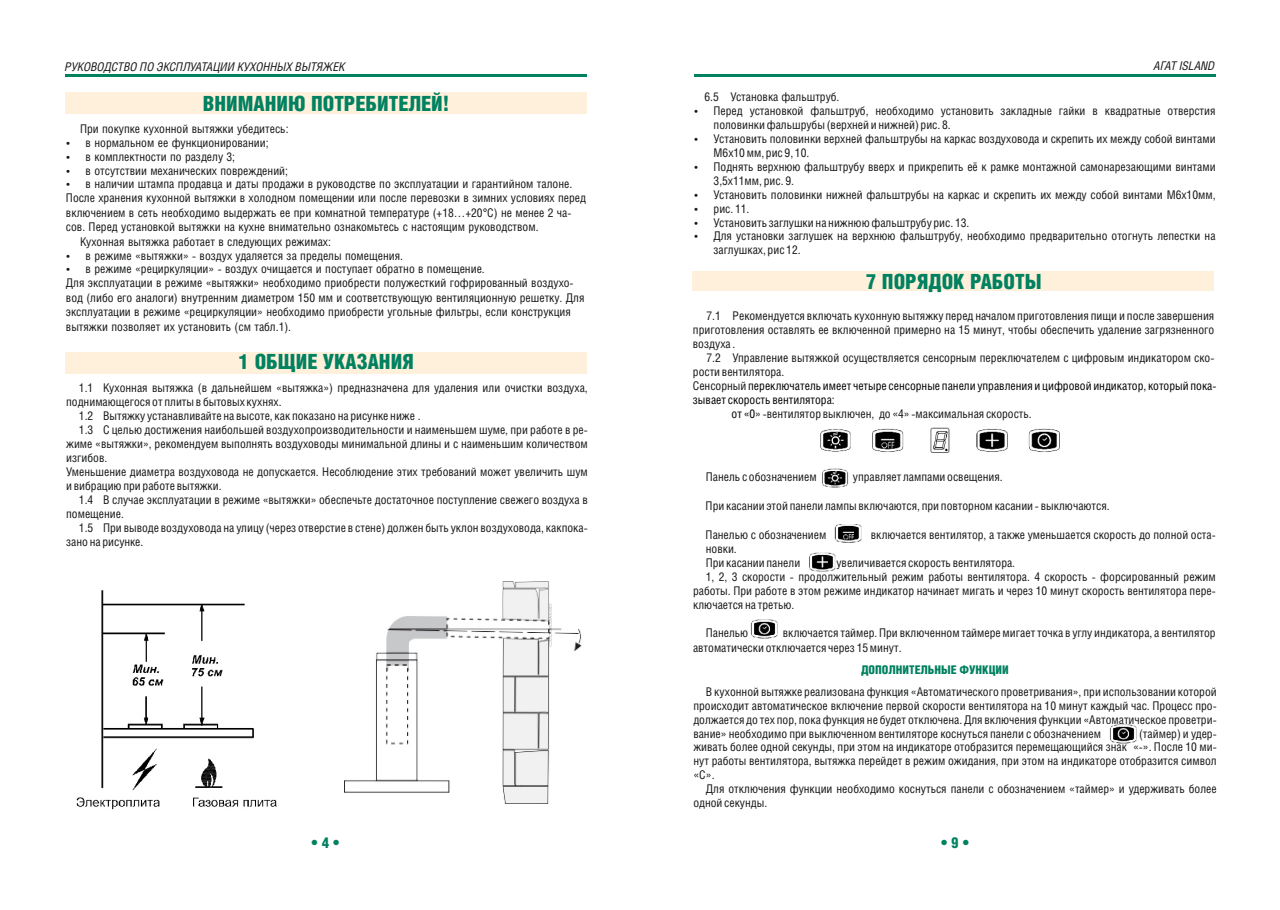
<style>
.page{position:relative;width:1280px;height:910px;background:#fff}
.page>*{position:absolute;margin:0;border:0;box-sizing:border-box;transform-origin:0 0}
.t1{font:21px "Helios Cond Black C";color:#008160}
.t2{font:15px "Helios Cond Black C";color:#008160}
.t3{font:12px/14px "Helios Cond C";color:#151616}
.t4{font:12px "Helios Cond C";color:#000}
.t5{font:italic 12px "Helios Cond C";color:#151616}
.t6{font:12px "Helios Cond Black C";color:#008160}
.s1{color:#151616}
.s2{color:#000}
</style>
<div class="page">
<hr style="left:65px;top:74px;width:521px;height:3px;background:#008160">
<div style="left:65px;top:93px;width:521px;height:21px;background:#fff0db"></div>
<div style="left:65px;top:352px;width:521px;height:21px;background:#fff0db"></div>
<hr style="left:694px;top:74px;width:522px;height:3px;background:#008160">
<img style="left:76px;top:590px;width:201px;height:220px">
<div style="left:693px;top:271px;width:521px;height:20px;background:#fff0db"></div>
<img style="left:820px;top:427px;width:240px;height:26px">
<img style="left:1109px;top:725px;width:28px;height:19px">
<img style="left:345px;top:582px;width:236px;height:221px">
<img style="left:750px;top:620px;width:28px;height:19px">
<img style="left:822px;top:468px;width:27px;height:20px">
<img style="left:834px;top:524px;width:28px;height:19px">
<img style="left:809px;top:552px;width:27px;height:20px">
<p class="t5" style="left:65px;top:61px;width:282px">РУКОВОДСТВО ПО ЭКСПЛУАТАЦИИ КУХОННЫХ ВЫТЯЖЕК</p>
<h1 class="t1" style="left:203px;top:94px;width:248px">ВНИМАНИЮ ПОТРЕБИТЕЛЕЙ!</h1>
<p class="t3" style="left:80px;top:122px;width:210px">При покупке кухонной вытяжки убедитесь:</p>
<p class="t3" style="left:86px;top:136px;width:184px">в нормальном ее функционировании;</p>
<p class="t3" style="left:86px;top:150px;width:151px">в комплектности по разделу 3;</p>
<p class="t3" style="left:86px;top:164px;width:204px">в отсутствии механических повреждений;</p>
<p class="t3" style="left:86px;top:178px;width:488px">в наличии штампа продавца и даты продажи в руководстве по эксплуатации и гарантийном талоне.</p>
<p class="t3" style="left:66px;top:192px;width:522px">После хранения кухонной вытяжки в холодном помещении или после перевозки в зимних условиях перед</p>
<p class="t3" style="left:66px;top:206px;width:507px">включением в сеть необходимо выдержать ее при комнатной температуре (+18…+20°C) не менее 2 ча-</p>
<p class="t3" style="left:66px;top:221px;width:474px">cов. Перед установкой вытяжки на кухне внимательно ознакомьтесь с настоящим руководством.</p>
<p class="t3" style="left:80px;top:235px;width:252px">Кухонная вытяжка работает в следующих режимах:</p>
<p class="t3" style="left:86px;top:249px;width:319px">в режиме «вытяжки» - воздух удаляется за пределы помещения.</p>
<p class="t3" style="left:86px;top:263px;width:401px">в режиме «рециркуляции» - воздух очищается и поступает обратно в помещение.</p>
<p class="t3" style="left:66px;top:277px;width:509px">Для эксплуатации в режиме «вытяжки» необходимо приобрести полужесткий гофрированный воздухо-</p>
<p class="t3" style="left:66px;top:291px;width:520px">вод (либо его аналоги) внутренним диаметром 150 мм и соответствующую вентиляционную решетку. Для</p>
<p class="t3" style="left:66px;top:306px;width:506px">эксплуатации в режиме «рециркуляции» необходимо приобрести угольные фильтры, если конструкция</p>
<p class="t3" style="left:66px;top:320px;width:227px">вытяжки позволяет их установить (см табл.1).</p>
<h1 class="t1" style="left:239px;top:352px;width:177px">1 ОБЩИЕ УКАЗАНИЯ</h1>
<p class="t3" style="left:79px;top:382px;width:510px">1.1 Кухонная вытяжка (в дальнейшем «вытяжка») предназначена для удаления или очистки воздуха,</p>
<p class="t3" style="left:66px;top:396px;width:217px">поднимающегося от плиты в бытовых кухнях.</p>
<p class="t3" style="left:79px;top:410px;width:343px">1.2 Вытяжку устанавливайте на высоте, как показано на рисунке ниже .</p>
<p class="t3" style="left:79px;top:424px;width:510px">1.3 С целью достижения наибольшей воздухопроизводительности и наименьшем шуме, при работе в ре-</p>
<p class="t3" style="left:66px;top:438px;width:523px">жиме «вытяжки», рекомендуем выполнять воздуховоды минимальной длины и с наименьшим количеством</p>
<p class="t3" style="left:66px;top:452px;width:43px">изгибов.</p>
<p class="t3" style="left:66px;top:466px;width:523px">Уменьшение диаметра воздуховода не допускается. Несоблюдение этих требований может увеличить шум</p>
<p class="t3" style="left:66px;top:480px;width:157px">и вибрацию при работе вытяжки.</p>
<p class="t3" style="left:79px;top:494px;width:510px">1.4 В случае эксплуатации в режиме «вытяжки» обеспечьте достаточное поступление свежего воздуха в</p>
<p class="t3" style="left:66px;top:507px;width:59px">помещение.</p>
<p class="t3" style="left:79px;top:521px;width:510px">1.5 При выводе воздуховода на улицу (через отверстие в стене) должен быть уклон воздуховода, какпока-</p>
<p class="t3" style="left:66px;top:535px;width:79px">зано на рисунке.</p>
<p class="t5" style="left:1154px;top:61px;width:62px">АГАТ ISLAND</p>
<p class="t3" style="left:713px;top:90px;width:503px;text-indent:-9px">6.5 Установка фальштруб.<br>Перед установкой фальштруб, необходимо установить закладные гайки в квадратные отверстия половинки фальшрубы (верхней и нижней) рис. 8.<br>Установить половинки верхней фальштрубы на каркас воздуховода и скрепить их между собой винтами М6х10 мм, рис 9, 10.<br>Поднять верхнюю фальштрубу вверх и прикрепить её к рамке монтажной самонарезающими винтами 3,5х11мм, рис. 9.<br>Установить половинки нижней фальштрубы на каркас и скрепить их между собой винтами М6х10мм, рис. 11.<br>Установить заглушки на нижнюю фальштрубу рис. 13.<br>Для установки заглушек на верхнюю фальштрубу, необходимо предварительно отогнуть лепестки на заглушках, рис 12.</p>
<h1 class="t1" style="left:866px;top:272px;width:177px">7 ПОРЯДОК РАБОТЫ</h1>
<p class="t3" style="left:693px;top:310px;width:523px;text-align:justify;text-indent:14px">7.1 Рекомендуется включать кухонную вытяжку перед началом приготовления пищи и после завершения приготовления оставлять ее включенной примерно на 15 минут, чтобы обеспечить удаление загрязненного воздуха .</p>
<p class="t3" style="left:706px;top:352px;width:509px">7.2 Управление вытяжкой осуществляется сенсорным переключателем с цифровым индикатором ско-</p>
<p class="t3" style="left:693px;top:366px;width:93px">рости вентилятора.</p>
<p class="t4" style="left:693px;top:381px;width:525px"><span class="s1">Сенсорный</span> переключатель имеет четыре сенсорные панели управления и цифровой индикатор, который пока-</p>
<p class="t4" style="left:693px;top:395px;width:143px">зывает скорость вентилятора:</p>
<p class="t3" style="left:732px;top:408px;width:302px"><span class="s2">от «0</span>» -вентилятор выключен, до «4» -максимальная скорость.</p>
<p class="t3" style="left:706px;top:471px;width:112px">Панель с обозначением</p>
<p class="t3" style="left:853px;top:471px;width:151px">управляет лампами освещения.</p>
<p class="t3" style="left:706px;top:499px;width:406px">При касании этой панели лампы включаются, при повторном касании - выключаются.</p>
<p class="t3" style="left:706px;top:528px;width:122px">Панелью с обозначением</p>
<p class="t3" style="left:871px;top:528px;width:346px">включается вентилятор, а также уменьшается скорость до полной оста-</p>
<p class="t3" style="left:706px;top:542px;width:96px">новки.<br>При касании панели</p>
<p class="t3" style="left:836px;top:556px;width:180px">увеличивается скорость вентилятора.</p>
<p class="t3" style="left:706px;top:570px;width:511px">1, 2, 3 скорости - продолжительный режим работы вентилятора. 4 скорость - форсированный режим</p>
<p class="t3" style="left:693px;top:584px;width:524px">работы. При работе в этом режиме индикатор начинает мигать и через 10 минут скорость вентилятора пере-</p>
<p class="t3" style="left:693px;top:599px;width:103px">ключается на третью.</p>
<p class="t3" style="left:706px;top:627px;width:44px">Панелью</p>
<p class="t3" style="left:693px;top:626px;width:524px;line-height:14.4px;text-indent:90px">включается таймер. При включенном таймере мигает точка в углу индикатора, а вентилятор автоматически отключается через 15 минут.</p>
<p class="t6" style="left:861px;top:664px;width:149px">ДОПОЛНИТЕЛЬНЫЕ ФУНКЦИИ</p>
<p class="t3" style="left:693px;top:685px;width:525px;text-align:justify;text-indent:13px">В кухонной вытяжке реализована функция «Автоматического проветривания», при использовании которой происходит автоматическое включение первой скорости вентилятора на 10 минут каждый час. Процесс про&shy;должается до тех пор, пока функция не будет отключена. Для включения функции «Автоматическое проветри&shy;вание» необходимо при выключенном вентиляторе коснуться панели с обозначением</p>
<p class="t3" style="left:693px;top:727px;width:525px;text-align:justify;text-indent:446px">(таймер) и удер&shy;живать более одной секунды, при этом на индикаторе отобразится перемещающийся знак «-». После 10 ми&shy;нут работы вентилятора, вытяжка перейдет в режим ожидания, при этом на индикаторе отобразится символ «С».</p>
<p class="t3" style="left:693px;top:783px;width:525px;text-indent:13px">Для отключения функции необходимо коснуться панели с обозначением «таймер» и удерживать более одной секунды.</p>
<p class="t2" style="left:311px;top:835px;width:29px">• 4 •</p>
<p class="t2" style="left:941px;top:835px;width:29px">• 9 •</p>
</div>
